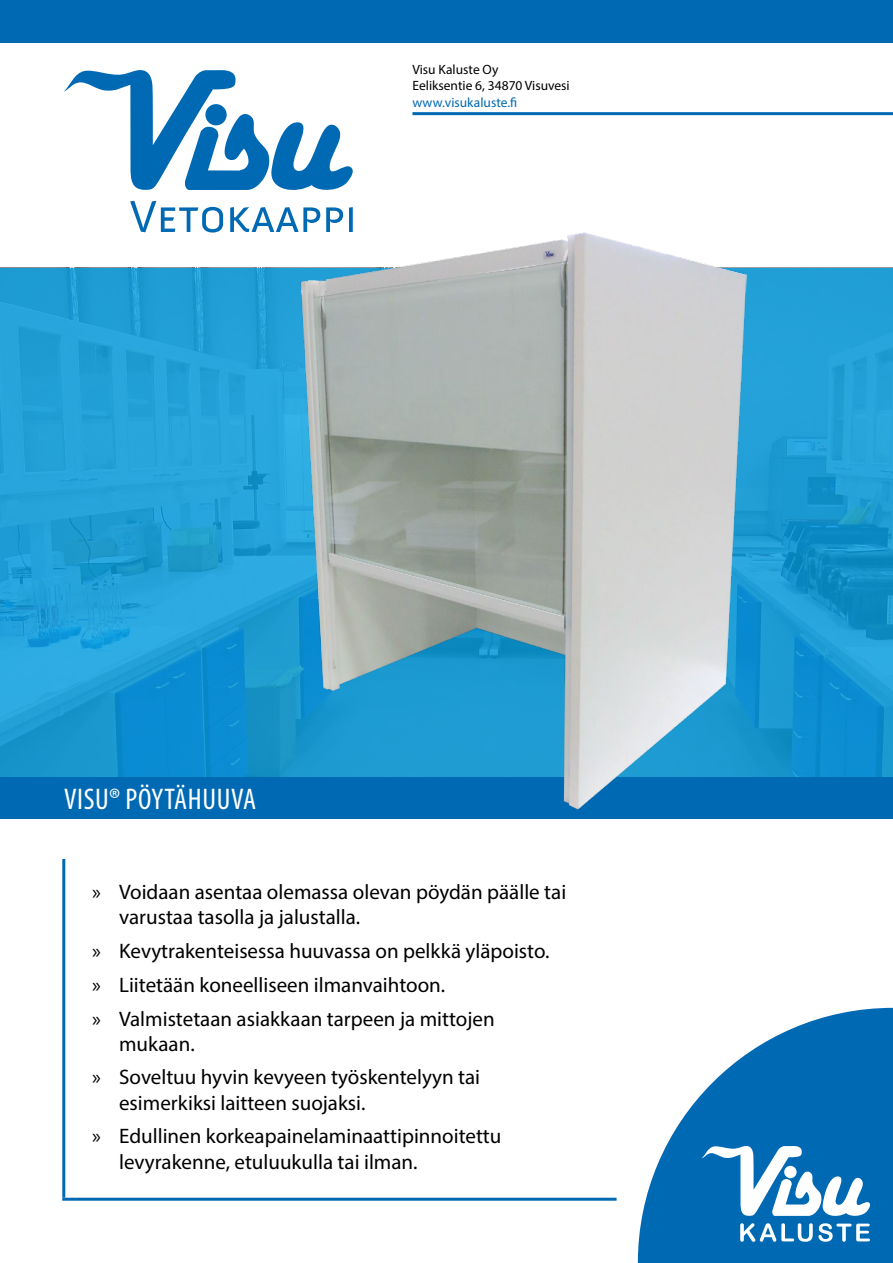
<style>
.page{position:relative;width:893px;height:1263px;background:#fff}
.page>*{position:absolute;margin:0;border:0;box-sizing:border-box;transform-origin:0 0}
.t1{font:condensed 30px "Myriad Pro";letter-spacing:.02em;color:#fff}
.t2{font:21px/33.8px "Myriad Pro";color:#000}
.t3{font:13.5px/16.2px "Myriad Pro";color:#000}
.t4{font:13.5px "Myriad Pro";color:#0069b4}
</style>
<div class="page">
<hr style="left:412px;top:112px;width:481px;height:3px;background:#0069b4">
<div style="left:0;top:777px;width:893px;height:42px;background:#0069b4"></div>
<div style="left:0;top:0;width:893px;height:43px;background:#0069b4"></div>
<hr style="left:62px;top:859px;width:3px;height:339px;background:#0069b4">
<hr style="left:62px;top:1198px;width:555px;height:3px;background:#0069b4">
<svg style="left:638px;top:1008px;width:255px;height:255px;fill:#0069b4"></svg>
<svg style="left:702px;top:1142px;width:170px;height:100px"></svg>
<svg style="left:64px;top:70px;width:289px;height:120px"></svg>
<div style="left:205px;top:104px;width:22px;height:21px;background:#0069b4;border-radius:50%"></div>
<svg style="left:130px;top:201px;width:93px;height:31px"></svg>
<svg style="left:230px;top:207px;width:90px;height:25px"></svg>
<svg style="left:326px;top:207px;width:17px;height:25px"></svg>
<svg style="left:349px;top:207px;width:4px;height:25px"></svg>
<svg style="left:0;top:268px;width:893px;height:509px;background:#1e9cd5"></svg>
<img style="left:300px;top:233px;width:446px;height:577px">
<p class="t3" style="left:412px;top:61px;width:159px">Visu Kaluste Oy<br>Eeliksentie 6, 34870 Visuvesi</p>
<p class="t4" style="left:412px;top:94px;width:106px">www.visukaluste.fi</p>
<h1 class="t1" style="left:64px;top:781px;width:193px">VISU® PÖYTÄHUUVA</h1>
<p class="t2" style="left:119px;top:879px;width:449px;line-height:25.2px;text-indent:-27px">» Voidaan asentaa olemassa olevan pöydän päälle tai varustaa tasolla ja jalustalla.</p>
<p class="t2" style="left:92px;top:934px;width:459px">» Kevytrakenteisessa huuvassa on pelkkä yläpoisto. » Liitetään koneelliseen ilmanvaihtoon.<br>» Valmistetaan asiakkaan tarpeen ja mittojen</p>
<p class="t2" style="left:92px;top:1026px;width:390px;text-indent:27px">mukaan.<br>» Soveltuu hyvin kevyeen työskentelyyn tai</p>
<p class="t2" style="left:92px;top:1085px;width:411px;text-indent:27px">esimerkiksi laitteen suojaksi.<br>» Edullinen korkeapainelaminaattipinnoitettu</p>
<p class="t2" style="left:119px;top:1144px;width:300px">levyrakenne, etuluukulla tai ilman.</p>
</div>
